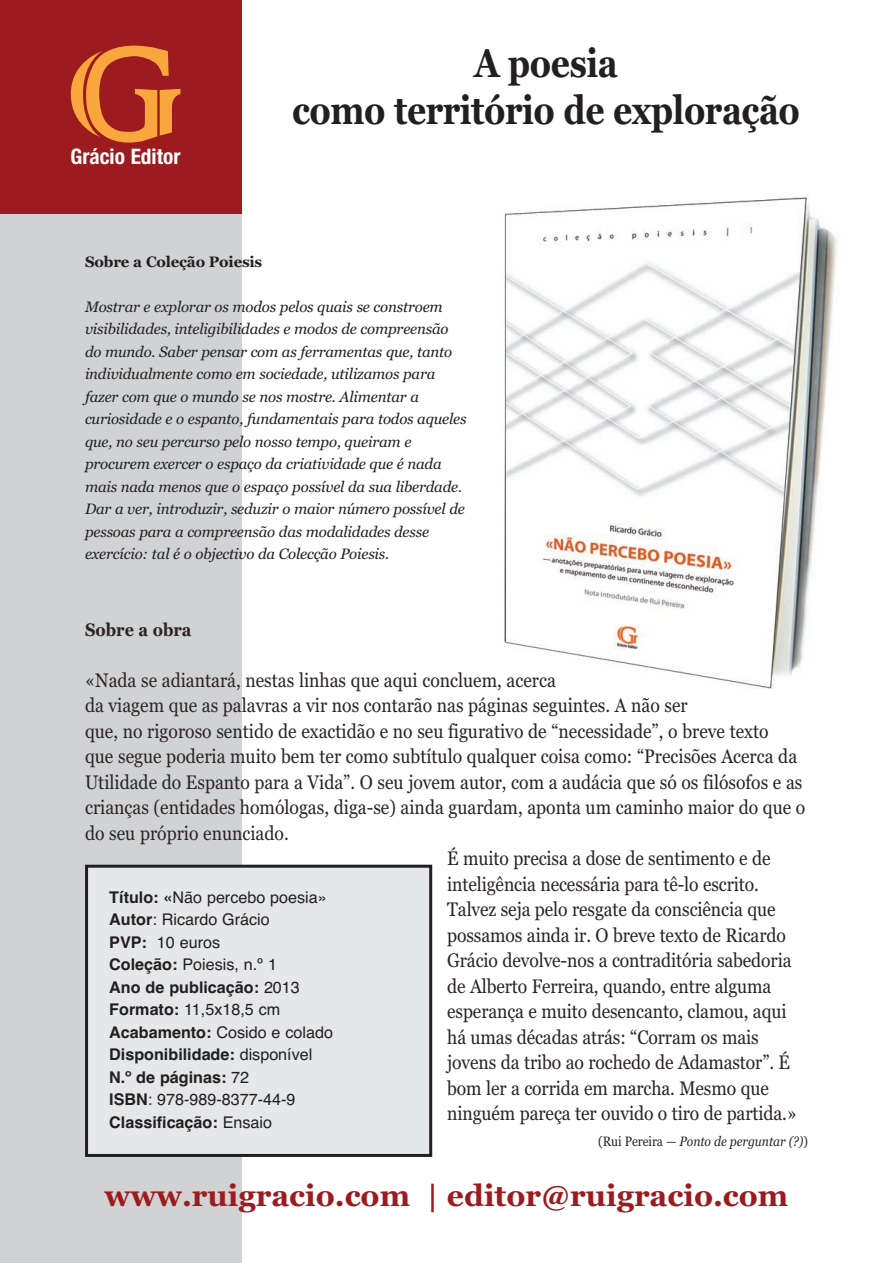
<style>
.page{position:relative;width:893px;height:1263px;background:#fff}
.page>*{position:absolute;margin:0;border:0;box-sizing:border-box;transform-origin:0 0}
.t1{font:700 39.6px/47.5px "Georgia";letter-spacing:-.015em;color:#231f20;text-align:center;scale:.85 1}
.t2{font:700 30px "Georgia";color:#9c1b1f}
.t3{font:700 condensed 21.45px "Helvetica Neue";color:#fff}
.t4{font:19.5px "Georgia";color:#2c2424;scale:.9 1}
.t5{font:700 18px "Georgia";color:#2c2424;scale:.9 1}
.t6{font:16.2px/22.5px "Helvetica";color:#231f20}
.t7{font:italic 15px/22.5px "Georgia";letter-spacing:-.01em;color:#231f20}
.t8{font:700 15px "Georgia";letter-spacing:-.015em;color:#231f20}
.t9{font:italic 13.5px "Georgia";letter-spacing:-.005em;color:#2c2424;scale:.9 1}
.s1{font-style:normal}
.s2{font-weight:700}
</style>
<div class="page">
<div style="left:0;top:0;width:241px;height:214px;background:#9c1b1f"></div>
<div style="left:0;top:214px;width:241px;height:1049px;background:#d1d2d4"></div>
<img style="left:504px;top:197px;width:333px;height:492px">
<div style="left:87px;top:866px;width:344px;height:289px;background:#e6e7e9"></div>
<div style="left:85px;top:865px;width:347px;height:292px;border:3px solid #231f20"></div>
<svg style="left:71px;top:46px;width:109px;height:97px"></svg>
<p class="t3" style="left:70px;top:139px;width:112px">Grácio Editor</p>
<h1 class="t1" style="left:292px;top:39px;width:599px">A poesia<br>como território de exploração</h1>
<p class="t8" style="left:85px;top:253px;width:179px">Sobre a Coleção Poiesis</p>
<p class="t7" style="left:85px;top:295px;width:383px">Mostrar e explorar os modos pelos quais se constroem visibilidades, inteligibilidades e modos de compreensão do mundo. Saber pensar com as ferramentas que, tanto individualmente como em sociedade, utilizamos para fazer com que o mundo se nos mostre. Alimentar a curiosidade e o espanto, fundamentais para todos aqueles que, no seu percurso pelo nosso tempo, queiram e procurem exercer o espaço da criatividade que é nada mais nada menos que o espaço possível da sua liberdade.<br>Dar a ver, introduzir, seduzir o maior número possível de pessoas para a compreensão das modalidades desse exercício: tal é o objectivo da Colecção Poiesis.</p>
<p class="t5" style="left:85px;top:619px;width:120px">Sobre a obra</p>
<p class="t4" style="left:85px;top:669px;width:525px">«Nada se adiantará, nestas linhas que aqui concluem, acerca</p>
<p class="t4" style="left:85px;top:694px;width:671px">da viagem que as palavras a vir nos contarão nas páginas seguintes. A não ser</p>
<p class="t4" style="left:85px;top:720px;width:761px">que, no rigoroso sentido de exactidão e no seu figurativo de “necessidade”, o breve texto</p>
<p class="t4" style="left:85px;top:745px;width:793px">que segue poderia muito bem ter como subtítulo qualquer coisa como: “Precisões Acerca da</p>
<p class="t4" style="left:85px;top:771px;width:799px">Utilidade do Espanto para a Vida”. O seu jovem autor, com a audácia que só os filósofos e as</p>
<p class="t4" style="left:85px;top:796px;width:802px">crianças (entidades homólogas, diga-se) ainda guardam, aponta um caminho maior do que o</p>
<p class="t4" style="left:85px;top:822px;width:228px">do seu próprio enunciado.</p>
<p class="t4" style="left:447px;top:847px;width:361px">É muito precisa a dose de sentimento e de</p>
<p class="t4" style="left:447px;top:873px;width:348px">inteligência necessária para tê-lo escrito.</p>
<p class="t4" style="left:447px;top:898px;width:366px">Talvez seja pelo resgate da consciência que</p>
<p class="t4" style="left:447px;top:924px;width:378px">possamos ainda ir. O breve texto de Ricardo</p>
<p class="t4" style="left:447px;top:949px;width:384px">Grácio devolve-nos a contraditória sabedoria</p>
<p class="t4" style="left:447px;top:975px;width:362px">de Alberto Ferreira, quando, entre alguma</p>
<p class="t4" style="left:447px;top:1000px;width:378px">esperança e muito desencanto, clamou, aqui</p>
<p class="t4" style="left:447px;top:1026px;width:348px">há umas décadas atrás: “Corram os mais</p>
<p class="t4" style="left:447px;top:1051px;width:382px">jovens da tribo ao rochedo de Adamastor”. É</p>
<p class="t4" style="left:447px;top:1077px;width:359px">bom ler a corrida em marcha. Mesmo que</p>
<p class="t4" style="left:447px;top:1102px;width:390px">ninguém pareça ter ouvido o tiro de partida.»</p>
<p class="t9" style="left:598px;top:1133px;width:235px"><span class="s1">(Rui Pereira —</span> Ponto de perguntar (?)<span class="s1">)</span></p>
<p class="t6" style="left:109px;top:886px;width:225px"><span class="s2">Título: «</span>Não percebo poesia»<br><span class="s2">Autor</span>: Ricardo Grácio<br><span class="s2">PVP:</span> 10 euros<br><span class="s2">Coleção:</span> Poiesis, n.º 1<br><span class="s2">Ano de publicação:</span> 2013<br><span class="s2">Formato:</span> 11,5x18,5 cm<br><span class="s2">Acabamento:</span> Cosido e colado<br><span class="s2">Disponibilidade:</span> disponível<br><span class="s2">N.º de páginas:</span> 72<br><span class="s2">ISBN</span>: 978-989-8377-44-9<br><span class="s2">Classificação:</span> Ensaio</p>
<h2 class="t2" style="left:104px;top:1178px;width:685px">www.ruigracio.com | editor@ruigracio.com</h2>
</div>
